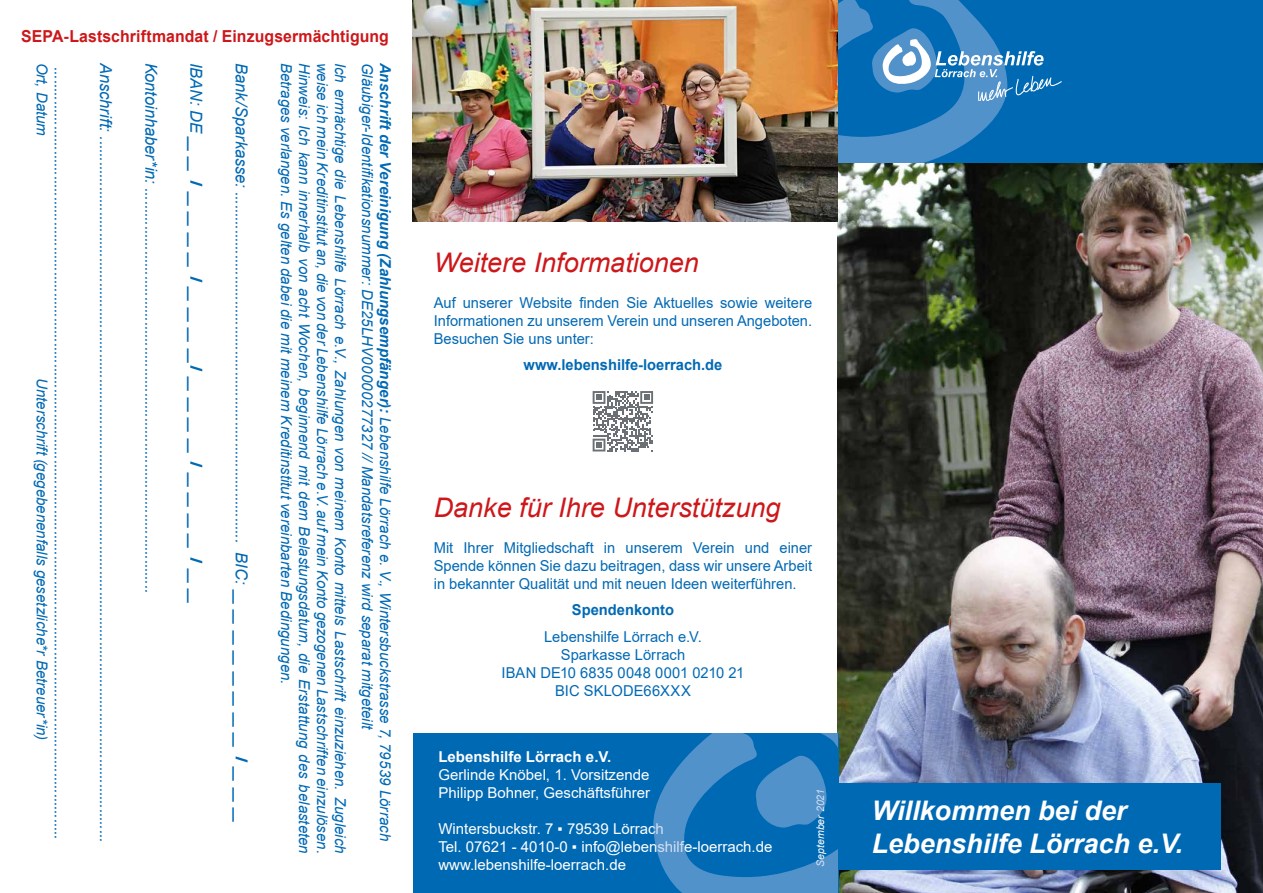
<style>
.page{position:relative;width:1263px;height:893px;background:#fff}
.page>*{position:absolute;margin:0;border:0;box-sizing:border-box;transform-origin:0 0}
.t1{font:italic 27px "Arial";color:#cd171a}
.t2{font:italic 700 27px/32.4px "Arial";color:#fff}
.t3{font:italic 16.5px "Arial";letter-spacing:-.005em;color:#0069b4}
.t4{font:700 16.5px "Arial";letter-spacing:.005em;color:#cd171a;scale:.96 1}
.t5{font:italic 15px "Arial";color:#0069b4}
.t6{font:15px/18px "Arial";color:#0069b4;text-align:justify}
.t7{font:15px/18px "Arial";color:#fff}
.t8{font:700 15px "Arial";color:#0069b4}
.t9{font:700 15px "Arial";color:#fff}
.t10{font:italic 10.5px "Arial";color:#fff}
.s1{font-weight:700}
</style>
<div class="page">
<img style="left:838px;top:162px;width:425px;height:731px">
<div style="left:838px;top:0;width:425px;height:162px;background:#0069b4"></div>
<svg style="left:838px;top:0;width:223px;height:163px"></svg>
<div style="left:413px;top:733px;width:425px;height:160px;background:#0069b4"></div>
<svg style="left:653px;top:734px;width:185px;height:159px"></svg>
<svg style="left:593px;top:391px;width:60px;height:60px"></svg>
<img style="left:412px;top:0;width:426px;height:222px">
<div style="left:838px;top:783px;width:382px;height:87px;background:#0069b4"></div>
<p class="t4" style="left:21px;top:25px;width:384px">SEPA-Lastschriftmandat / Einzugsermächtigung</p>
<p class="t5" style="left:52px;top:63px;width:75px;rotate:90deg">Ort, Datum</p>
<p class="t3" style="left:71px;top:67px;width:774px;rotate:90deg">.........................................................................................................................................................................................</p>
<p class="t5" style="left:52px;top:378px;width:364px;rotate:90deg">Unterschrift (gegebenenfalls gesetzliche*r Betreuer*in)</p>
<p class="t3" style="left:116px;top:63px;width:781px;rotate:90deg">Anschrift: .........................................................................................................................................................................</p>
<p class="t3" style="left:162px;top:63px;width:532px;rotate:90deg">Kontoinhaber*in: .................................................................................................</p>
<p class="t3" style="left:207px;top:63px;width:544px;rotate:90deg">IBAN: DE _ _ I _ _ _ _ I _ _ _ _I _ _ _ _ I _ _ _ _ I _ _</p>
<p class="t5" style="left:395px;top:63px;width:780px;rotate:90deg"><span class="s1">Anschrift der Vereinigung (Zahlungsempfänger):</span> Lebenshilfe Lörrach e. V., Wintersbuckstrasse 7, 79539 Lörrach</p>
<p class="t3" style="left:252px;top:63px;width:763px;rotate:90deg">Bank/Sparkasse: .................................................................................... BIC: _ _ _ _ _ _ _ _ I _ _ _</p>
<p class="t5" style="left:296px;top:63px;width:623px;rotate:90deg">Betrages verlangen. Es gelten dabei die mit meinem Kreditinstitut vereinbarten Bedingungen.</p>
<p class="t5" style="left:314px;top:63px;width:793px;rotate:90deg">Hinweis: Ich kann innerhalb von acht Wochen, beginnend mit dem Belastungsdatum, die Erstattung des belasteten</p>
<p class="t5" style="left:332px;top:63px;width:793px;rotate:90deg">weise ich mein Kreditinstitut an, die von der Lebenshilfe Lörrach e.V. auf mein Konto gezogenen Lastschriften einzulösen.</p>
<p class="t5" style="left:350px;top:63px;width:793px;rotate:90deg">Ich ermächtige die Lebenshilfe Lörrach e.V., Zahlungen von meinem Konto mittels Lastschrift einzuziehen. Zugleich</p>
<p class="t5" style="left:377px;top:63px;width:669px;rotate:90deg">Gläubiger-Identifikationsnummer: DE25LHV00000277327 // Mandatsreferenz wird separat mitgeteilt</p>
<h1 class="t1" style="left:434px;top:245px;width:267px">Weitere Informationen</h1>
<p class="t6" style="left:434px;top:293px;width:380px">Auf unserer Website finden Sie Aktuelles sowie weitere Informationen zu unserem Verein und unseren Angeboten.<br>Besuchen Sie uns unter:</p>
<p class="t8" style="left:524px;top:354px;width:200px">www.lebenshilfe-loerrach.de</p>
<h1 class="t1" style="left:434px;top:490px;width:348px">Danke für Ihre Unterstützung</h1>
<p class="t6" style="left:434px;top:539px;width:380px">Mit Ihrer Mitgliedschaft in unserem Verein und einer Spende können Sie dazu beitragen, dass wir unsere Arbeit in bekannter Qualität und mit neuen Ideen weiterführen.</p>
<p class="t8" style="left:572px;top:600px;width:104px">Spendenkonto</p>
<p class="t6" style="left:502px;top:628px;width:244px;text-align:center">Lebenshilfe Lörrach e.V.<br>Sparkasse Lörrach<br>IBAN DE10 6835 0048 0001 0210 21<br>BIC SKLODE66XXX</p>
<p class="t9" style="left:438px;top:746px;width:174px">Lebenshilfe Lörrach e.V.</p>
<p class="t7" style="left:438px;top:766px;width:213px">Gerlinde Knöbel, 1. Vorsitzende<br>Philipp Bohner, Geschäftsführer</p>
<p class="t7" style="left:438px;top:820px;width:336px">Wintersbuckstr. 7 ▪ 79539 Lörrach<br>Tel. 07621 - 4010-0 ▪ info@lebenshilfe-loerrach.de www.lebenshilfe-loerrach.de</p>
<p class="t10" style="left:814px;top:866px;width:79px;rotate:-90deg">September 2021</p>
<h1 class="t2" style="left:872px;top:795px;width:313px">Willkommen bei der<br>Lebenshilfe Lörrach e.V.</h1>
</div>
